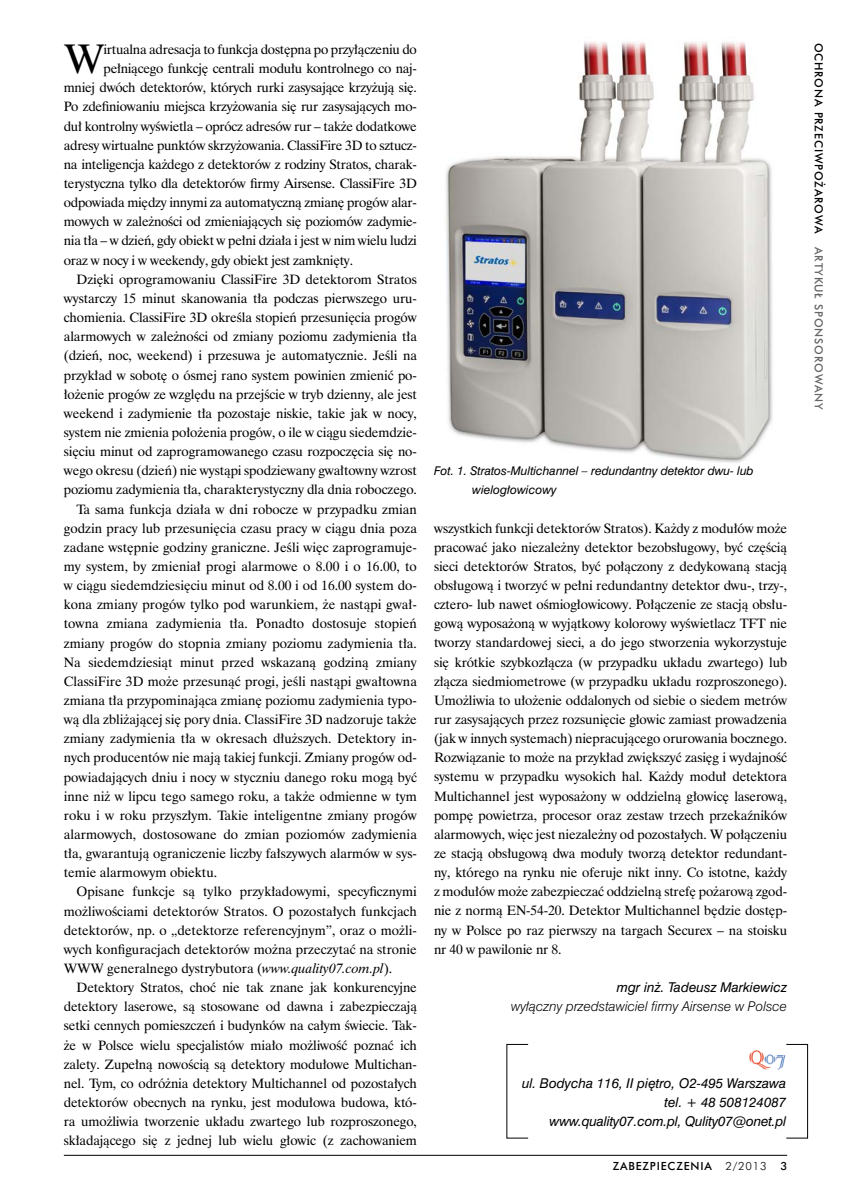
<style>
.page{position:relative;width:851px;height:1200px;background:#fff}
.page>*{position:absolute;margin:0;border:0;box-sizing:border-box;transform-origin:0 0}
.t1{font:41.1px "Dutch 801 Rm PL Roman A";color:#000}
.t2{font:13.5px/19.2px "Dutch 801 Rm PL Roman A";letter-spacing:-.01em;color:#000;text-align:justify}
.t3{font:13.5px/19.2px "Swis 721 PL Italic A";color:#000;text-align:right}
.t4{font:13.5px "Swis 721 Lt PL Italic A";color:#000}
.t5{font:12px/19.2px "Swis 721 PL Italic A";color:#000}
.t6{font:11.25px "Futura Md PL Regular A";letter-spacing:.075em;color:#000}
.s1{font-family:"Dutch 801 Rm PL Italic A"}
.s2{font-family:"Futura Lt PL Regular A"}
.s3{color:#646567}
</style>
<div class="page">
<img style="left:446px;top:42px;width:327px;height:421px">
<img style="left:749px;top:1050px;width:37px;height:19px">
<hr style="left:64px;top:1154px;width:723px;height:1px;background:#000">
<h1 class="t1" style="left:64px;top:34px;width:42px">W</h1>
<p class="t2" style="left:103px;top:40px;width:315px">irtualna adresacja to funkcja dostępna po przyłączeniu do</p>
<p class="t2" style="left:103px;top:59px;width:315px">pełniącego funkcję centrali modułu kontrolnego co naj-</p>
<p class="t2" style="left:64px;top:78px;width:354px">mniej dwóch detektorów, których rurki zasysające krzyżują się.</p>
<p class="t2" style="left:64px;top:97px;width:354px">Po zdefiniowaniu miejsca krzyżowania się rur zasysających mo-</p>
<p class="t2" style="left:64px;top:116px;width:354px">duł kontrolny wyświetla – oprócz adresów rur – także dodatkowe</p>
<p class="t2" style="left:64px;top:135px;width:354px">adresy wirtualne punktów skrzyżowania. ClassiFire 3D to sztucz-</p>
<p class="t2" style="left:64px;top:154px;width:354px">na inteligencja każdego z detektorów z rodziny Stratos, charak-</p>
<p class="t2" style="left:64px;top:174px;width:354px">terystyczna tylko dla detektorów firmy Airsense. ClassiFire 3D</p>
<p class="t2" style="left:64px;top:193px;width:354px">odpowiada między innymi za automatyczną zmianę progów alar-</p>
<p class="t2" style="left:64px;top:212px;width:354px">mowych w zależności od zmieniających się poziomów zadymie-</p>
<p class="t2" style="left:64px;top:231px;width:354px">nia tła – w dzień, gdy obiekt w pełni działa i jest w nim wielu ludzi</p>
<p class="t2" style="left:64px;top:250px;width:291px">oraz w nocy i w weekendy, gdy obiekt jest zamknięty.</p>
<p class="t2" style="left:77px;top:269px;width:342px">Dzięki oprogramowaniu ClassiFire 3D detektorom Stratos</p>
<p class="t2" style="left:64px;top:288px;width:354px">wystarczy 15 minut skanowania tła podczas pierwszego uru-</p>
<p class="t2" style="left:64px;top:307px;width:354px">chomienia. ClassiFire 3D określa stopień przesunięcia progów</p>
<p class="t2" style="left:64px;top:327px;width:354px">alarmowych w zależności od zmiany poziomu zadymienia tła</p>
<p class="t2" style="left:64px;top:346px;width:354px">(dzień, noc, weekend) i przesuwa je automatycznie. Jeśli na</p>
<p class="t2" style="left:64px;top:365px;width:354px">przykład w sobotę o ósmej rano system powinien zmienić po-</p>
<p class="t2" style="left:64px;top:384px;width:354px">łożenie progów ze względu na przejście w tryb dzienny, ale jest</p>
<p class="t2" style="left:64px;top:403px;width:354px">weekend i zadymienie tła pozostaje niskie, takie jak w nocy,</p>
<p class="t2" style="left:64px;top:422px;width:354px">system nie zmienia położenia progów, o ile w ciągu siedemdzie-</p>
<p class="t2" style="left:64px;top:441px;width:354px">sięciu minut od zaprogramowanego czasu rozpoczęcia się no-</p>
<p class="t2" style="left:64px;top:460px;width:354px">wego okresu (dzień) nie wystąpi spodziewany gwałtowny wzrost</p>
<p class="t2" style="left:64px;top:480px;width:354px">poziomu zadymienia tła, charakterystyczny dla dnia roboczego.</p>
<p class="t2" style="left:77px;top:499px;width:342px">Ta sama funkcja działa w dni robocze w przypadku zmian</p>
<p class="t2" style="left:64px;top:518px;width:354px">godzin pracy lub przesunięcia czasu pracy w ciągu dnia poza</p>
<p class="t2" style="left:64px;top:537px;width:354px">zadane wstępnie godziny graniczne. Jeśli więc zaprogramuje-</p>
<p class="t2" style="left:64px;top:556px;width:354px">my system, by zmieniał progi alarmowe o 8.00 i o 16.00, to</p>
<p class="t2" style="left:64px;top:575px;width:354px">w ciągu siedemdziesięciu minut od 8.00 i od 16.00 system do-</p>
<p class="t2" style="left:64px;top:594px;width:354px">kona zmiany progów tylko pod warunkiem, że nastąpi gwał-</p>
<p class="t2" style="left:64px;top:614px;width:354px">towna zmiana zadymienia tła. Ponadto dostosuje stopień</p>
<p class="t2" style="left:64px;top:633px;width:354px">zmiany progów do stopnia zmiany poziomu zadymienia tła.</p>
<p class="t2" style="left:64px;top:652px;width:354px">Na siedemdziesiąt minut przed wskazaną godziną zmiany</p>
<p class="t2" style="left:64px;top:671px;width:354px">ClassiFire 3D może przesunąć progi, jeśli nastąpi gwałtowna</p>
<p class="t2" style="left:64px;top:690px;width:354px">zmiana tła przypominająca zmianę poziomu zadymienia typo-</p>
<p class="t2" style="left:64px;top:709px;width:354px">wą dla zbliżającej się pory dnia. ClassiFire 3D nadzoruje także</p>
<p class="t2" style="left:64px;top:728px;width:354px">zmiany zadymienia tła w okresach dłuższych. Detektory in-</p>
<p class="t2" style="left:64px;top:747px;width:354px">nych producentów nie mają takiej funkcji. Zmiany progów od-</p>
<p class="t2" style="left:64px;top:767px;width:354px">powiadających dniu i nocy w styczniu danego roku mogą być</p>
<p class="t2" style="left:64px;top:786px;width:354px">inne niż w lipcu tego samego roku, a także odmienne w tym</p>
<p class="t2" style="left:64px;top:805px;width:354px">roku i w roku przyszłym. Takie inteligentne zmiany progów</p>
<p class="t2" style="left:64px;top:824px;width:354px">alarmowych, dostosowane do zmian poziomów zadymienia</p>
<p class="t2" style="left:64px;top:843px;width:354px">tła, gwarantują ograniczenie liczby fałszywych alarmów w sys-</p>
<p class="t2" style="left:64px;top:862px;width:155px">temie alarmowym obiektu.</p>
<p class="t2" style="left:77px;top:881px;width:342px">Opisane funkcje są tylko przykładowymi, specyficznymi</p>
<p class="t2" style="left:64px;top:900px;width:354px">możliwościami detektorów Stratos. O pozostałych funkcjach</p>
<p class="t2" style="left:64px;top:920px;width:354px">detektorów, np. o „detektorze referencyjnym”, oraz o możli-</p>
<p class="t2" style="left:64px;top:939px;width:354px">wych konfiguracjach detektorów można przeczytać na stronie</p>
<p class="t2" style="left:64px;top:958px;width:330px">WWW generalnego dystrybutora (<span class="s1">www.quality07.com.pl</span>).</p>
<p class="t2" style="left:77px;top:977px;width:342px">Detektory Stratos, choć nie tak znane jak konkurencyjne</p>
<p class="t2" style="left:64px;top:996px;width:354px">detektory laserowe, są stosowane od dawna i zabezpieczają</p>
<p class="t2" style="left:64px;top:1015px;width:354px">setki cennych pomieszczeń i budynków na całym świecie. Tak-</p>
<p class="t2" style="left:64px;top:1034px;width:354px">że w Polsce wielu specjalistów miało możliwość poznać ich</p>
<p class="t2" style="left:64px;top:1053px;width:354px">zalety. Zupełną nowością są detektory modułowe Multichan-</p>
<p class="t2" style="left:64px;top:1073px;width:354px">nel. Tym, co odróżnia detektory Multichannel od pozostałych</p>
<p class="t2" style="left:64px;top:1092px;width:354px">detektorów obecnych na rynku, jest modułowa budowa, któ-</p>
<p class="t2" style="left:64px;top:1111px;width:354px">ra umożliwia tworzenie układu zwartego lub rozproszonego,</p>
<p class="t2" style="left:64px;top:1130px;width:354px">składającego się z jednej lub wielu głowic (z zachowaniem</p>
<p class="t5" style="left:472px;top:461px;width:283px;text-indent:-38px">Fot. 1. Stratos-Multichannel – redundantny detektor dwu- lub wielogłowicowy</p>
<p class="t2" style="left:434px;top:518px;width:354px">wszystkich funkcji detektorów Stratos). Każdy z modułów może pracować jako niezależny detektor bezobsługowy, być częścią sieci detektorów Stratos, być połączony z dedykowaną stacją obsługową i tworzyć w pełni redundantny detektor dwu-, trzy-, cztero- lub nawet ośmiogłowicowy. Połączenie ze stacją obsłu&shy;gową wyposażoną w wyjątkowy kolorowy wyświetlacz TFT nie tworzy standardowej sieci, a do jego stworzenia wykorzystuje się krótkie szybkozłącza (w przypadku układu zwartego) lub złącza siedmiometrowe (w przypadku układu rozproszonego).<br>Umożliwia to ułożenie oddalonych od siebie o siedem metrów rur zasysających przez rozsunięcie głowic zamiast prowadzenia (jak w innych systemach) niepracującego orurowania bocznego.<br>Rozwiązanie to może na przykład zwiększyć zasięg i wydajność systemu w przypadku wysokich hal. Każdy moduł detektora Multichannel jest wyposażony w oddzielną głowicę laserową, pompę powietrza, procesor oraz zestaw trzech przekaźników alarmowych, więc jest niezależny od pozostałych. W połączeniu ze stacją obsługową dwa moduły tworzą detektor redundant&shy;ny, którego na rynku nie oferuje nikt inny. Co istotne, każdy z modułów może zabezpieczać oddzielną strefę pożarową zgod&shy;nie z normą EN-54-20. Detektor Multichannel będzie dostęp&shy;ny w Polsce po raz pierwszy na targach Securex – na stoisku nr 40 w pawilonie nr 8.</p>
<p class="t3" style="left:616px;top:977px;width:172px">mgr inż. Tadeusz Markiewicz</p>
<p class="t4" style="left:511px;top:997px;width:277px">wyłączny przedstawiciel firmy Airsense w Polsce</p>
<p class="t3" style="left:522px;top:1073px;width:266px">ul. Bodycha 116, II piętro, O2-495 Warszawa tel. + 48 508124087<br>www.quality07.com.pl, Qulity07@onet.pl</p>
<p class="t6" style="left:612px;top:1159px;width:176px">ZABEZPIECZENIA <span class="s2">2/2013</span> 3</p>
<p class="t6" style="left:825px;top:43px;width:368px;rotate:90deg">OCHRONA PRZECIWPO¯AROWA <span class="s3">ARTYKU£ SPONSOROWANY</span></p>
</div>
